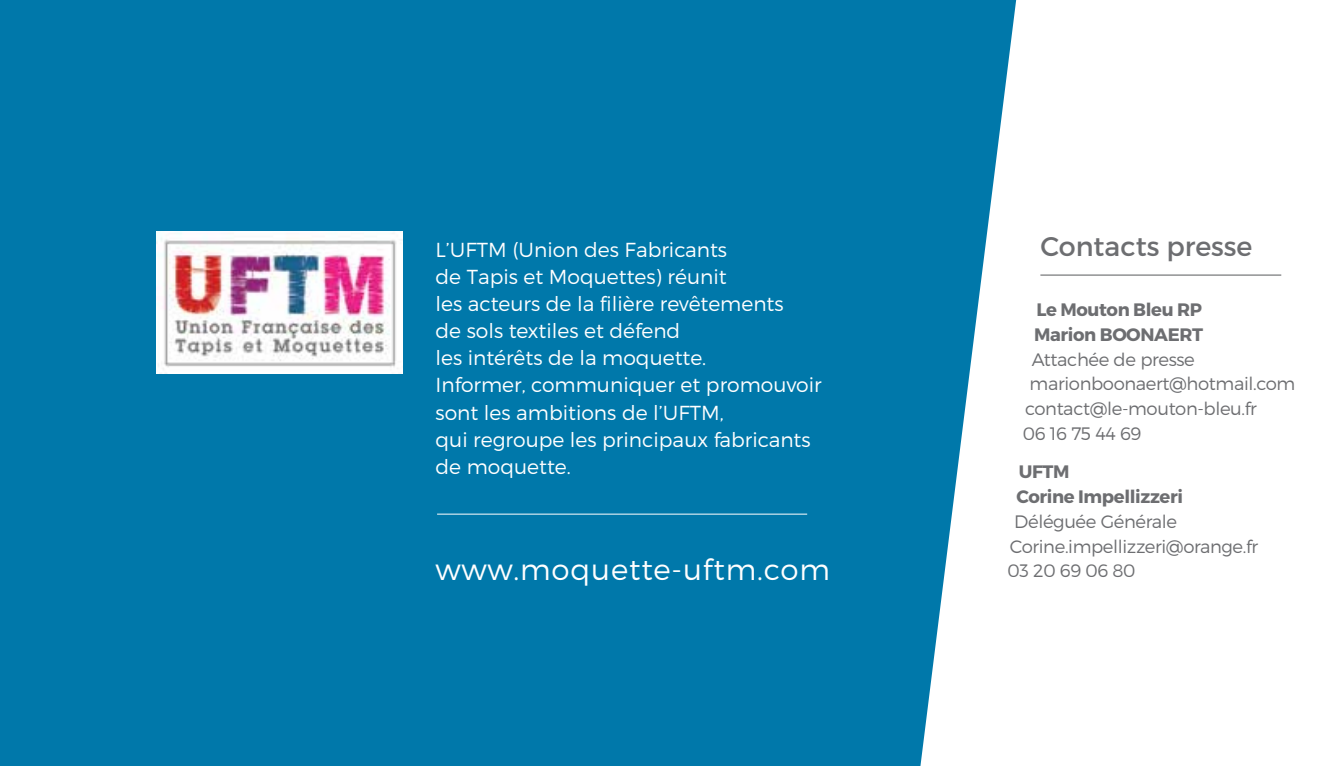
<style>
.page{position:relative;width:1340px;height:766px;background:#fff}
.page>*{position:absolute;margin:0;border:0;box-sizing:border-box;transform-origin:0 0}
.t1{font:300 29.25px "Montserrat";letter-spacing:.03em;color:#fff}
.t2{font:27px "Montserrat";color:#6d6e71}
.t3{font:300 20.25px/27px "Montserrat";color:#fff}
.t4{font:300 18px/24.8px "Montserrat";letter-spacing:-.02em;color:#6d6e71}
.t5{font:700 18px/24.8px "Montserrat";letter-spacing:-.02em;color:#6d6e71}
</style>
<div class="page">
<div style="left:0;top:0;width:1339px;height:765px;background:#0078aa"></div>
<svg style="left:920px;top:0;width:419px;height:765px;background:#e1eff5"></svg>
<img style="left:156px;top:231px;width:246px;height:142px">
<hr style="left:1040px;top:274px;width:241px;height:1px;background:#58595b">
<hr style="left:437px;top:513px;width:370px;height:1px;background:#fff">
<p class="t3" style="left:435px;top:236px;width:388px">L’U FTM (U nion des Fabricants<br>de Tapis et M oquettes) réunit<br>les acteurs de la filière revêtements<br>de sols textiles et défend<br>les intérêts de la moquette.<br>I nformer, communiquer et promouvoir sont les ambitions de l’U FTM,<br>qui regroupe les principaux fabricants de moquette.</p>
<h1 class="t1" style="left:435px;top:551px;width:396px">www.moquette-uftm.com</h1>
<h2 class="t2" style="left:1040px;top:230px;width:214px">Contacts presse</h2>
<p class="t5" style="left:1034px;top:297px;width:170px">Le Mouton Bleu RP<br>Marion BOONAERT</p>
<p class="t4" style="left:1031px;top:346px;width:164px">Attachée de presse</p>
<p class="t4" style="left:1029px;top:371px;width:267px">marionboonaert@hotmail.com</p>
<p class="t4" style="left:1025px;top:396px;width:233px">contact@le-mouton-bleu.fr</p>
<p class="t4" style="left:1022px;top:420px;width:120px">06 16 75 44 69</p>
<p class="t5" style="left:1016px;top:459px;width:168px">UFTM<br>Corine Impellizzeri</p>
<p class="t4" style="left:1007px;top:508px;width:252px;text-indent:7px">Déléguée Générale<br>Corine.impellizzeri@orange.fr<br>03 20 69 06 80</p>
</div>
